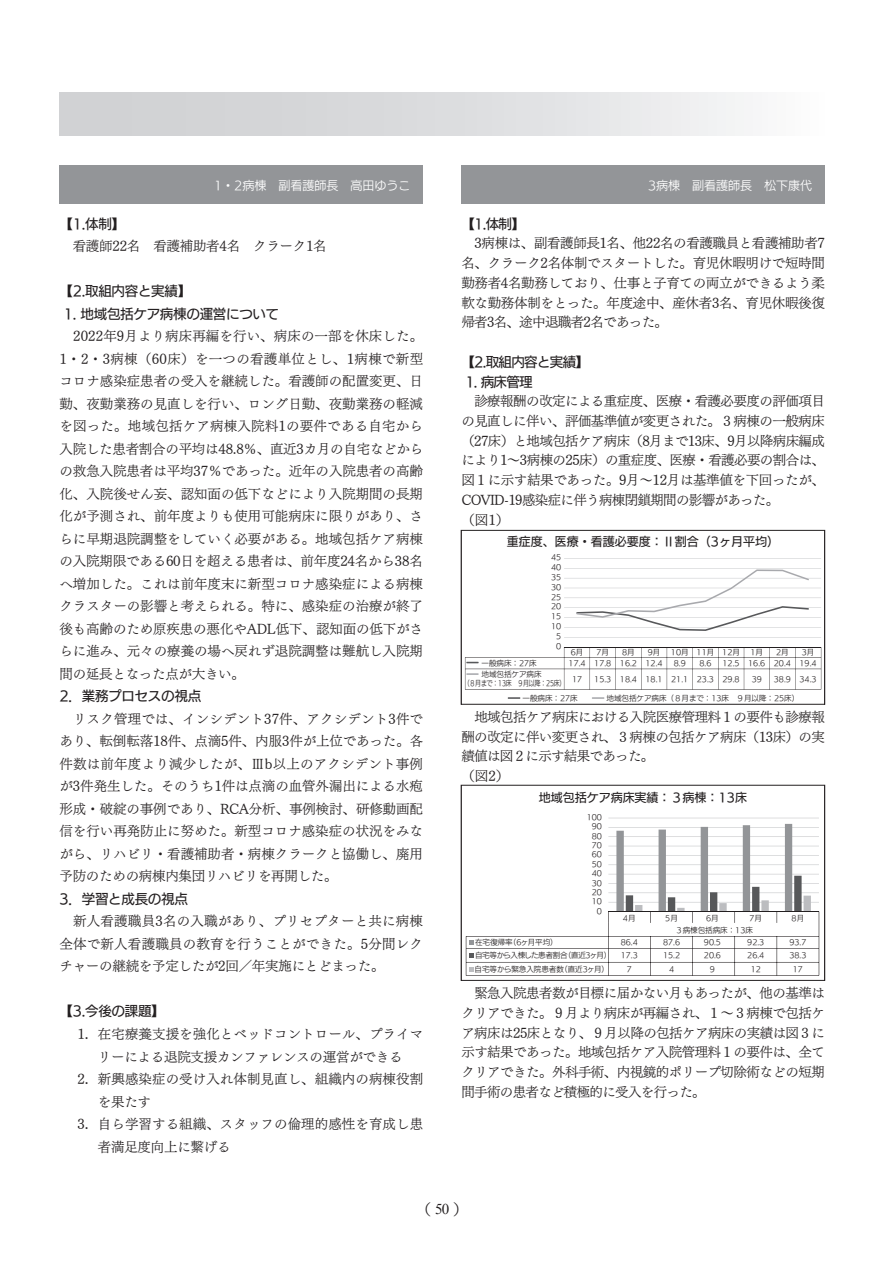
<style>
.page{position:relative;width:893px;height:1263px;background:#fff}
.page>*{position:absolute;margin:0;border:0;box-sizing:border-box;transform-origin:0 0}
.t1{font:15px "UD Mincho Pro L";color:#231f20}
.t2{font:13.5px/22.5px "UD Mincho Pro L";letter-spacing:-.025em;color:#231f20;text-align:justify}
.t3{font:13.5px "UD Mincho Pro L";letter-spacing:.005em;color:#231f20}
.t4{font:13.5px "UD Kakugo Large Pro M";letter-spacing:-.02em;color:#231f20}
.t5{font:13.5px "UD Kakugo Large Pro M";letter-spacing:-.05em;color:#231f20}
.t6{font:12px "UD Kakugo Large Pro M";color:#231f20}
.t7{font:12px "UD Kakugo Large Pro R";color:#fff}
.t8{font:7.5px/10.8px "UD Kakugo Large Pro R";color:#231f20;text-align:center}
.t9{font:7.5px/13.2px "UD Kakugo Large Pro R";letter-spacing:-.03em;color:#231f20}
.t10{font:7.5px "UD Kakugo Large Pro R";letter-spacing:-.03em;color:#231f20;scale:.79 1}
.s1{font-family:"Times New Roman"}
</style>
<div class="page">
<div style="left:461px;top:166px;width:364px;height:38px;background:#939598"></div>
<div style="left:60px;top:93px;width:765px;height:42px;background:linear-gradient(to right,#cacbcd,#f6f6f7)"></div>
<svg style="left:464px;top:587px;width:358px;height:112px"></svg>
<hr style="left:564px;top:637px;width:257px;height:1px;background:#c5c6c8">
<hr style="left:564px;top:627px;width:257px;height:1px;background:#c5c6c8">
<hr style="left:564px;top:617px;width:257px;height:1px;background:#c5c6c8">
<hr style="left:564px;top:607px;width:257px;height:1px;background:#c5c6c8">
<hr style="left:564px;top:598px;width:257px;height:1px;background:#c5c6c8">
<hr style="left:564px;top:588px;width:257px;height:1px;background:#c5c6c8">
<hr style="left:564px;top:578px;width:257px;height:1px;background:#c5c6c8">
<hr style="left:564px;top:568px;width:257px;height:1px;background:#c5c6c8">
<hr style="left:564px;top:558px;width:257px;height:1px;background:#c5c6c8">
<svg style="left:576px;top:569px;width:233px;height:62px"></svg>
<svg style="left:508px;top:697px;width:12px;height:2px"></svg>
<svg style="left:592px;top:697px;width:12px;height:2px"></svg>
<svg style="left:465px;top:647px;width:357px;height:42px"></svg>
<div style="left:461px;top:530px;width:364px;height:174px;border:1px solid #231f20"></div>
<hr style="left:608px;top:818px;width:211px;height:1px;background:#c5c6c8">
<svg style="left:466px;top:824px;width:354px;height:152px"></svg>
<div style="left:461px;top:785px;width:364px;height:196px;border:1px solid #231f20"></div>
<div style="left:60px;top:166px;width:363px;height:38px;background:#939598"></div>
<p class="t7" style="left:202px;top:175px;width:210px">　1・2病棟　副看護師長　高田ゆうこ</p>
<p class="t4" style="left:60px;top:213px;width:67px">【1.体制】</p>
<p class="t2" style="left:60px;top:234px;width:269px">　看護師22名　看護補助者4名　クラーク1名</p>
<p class="t4" style="left:60px;top:280px;width:133px">【2.取組内容と実績】</p>
<p class="t4" style="left:64px;top:303px;width:217px">1. 地域包括ケア病棟の運営について</p>
<p class="t2" style="left:60px;top:324px;width:365px">　2022年9月より病床再編を行い、病床の一部を休床した。1・2・3病棟（60床）を一つの看護単位とし、1病棟で新型コロナ感染症患者の受入を継続した。看護師の配置変更、日勤、夜勤業務の見直しを行い、ロング日勤、夜勤業務の軽減を図った。地域包括ケア病棟入院料1の要件である自宅から入院した患者割合の平均は48.8％、直近3カ月の自宅などからの救急入院患者は平均37％であった。近年の入院患者の高齢化、入院後せん妄、認知面の低下などにより入院期間の長期化が予測され、前年度よりも使用可能病床に限りがあり、さらに早期退院調整をしていく必要がある。地域包括ケア病棟の入院期限である60日を超える患者は、前年度24名から38名へ増加した。これは前年度末に新型コロナ感染症による病棟クラスターの影響と考えられる。特に、感染症の治療が終了後も高齢のため原疾患の悪化やADL低下、認知面の低下がさらに進み、元々の療養の場へ戻れず退院調整は難航し入院期間の延長となった点が大きい。</p>
<p class="t4" style="left:60px;top:685px;width:143px">2．業務プロセスの視点</p>
<p class="t2" style="left:60px;top:707px;width:365px">　リスク管理では、インシデント37件、アクシデント3件であり、転倒転落18件、点滴5件、内服3件が上位であった。各件数は前年度より減少したが、Ⅲb以上のアクシデント事例が3件発生した。そのうち1件は点滴の血管外漏出による水疱形成・破綻の事例であり、RCA分析、事例検討、研修動画配信を行い再発防止に努めた。新型コロナ感染症の状況をみながら、リハビリ・看護補助者・病棟クラークと協働し、廃用予防のための病棟内集団リハビリを再開した。</p>
<p class="t4" style="left:60px;top:888px;width:130px">3．学習と成長の視点</p>
<p class="t2" style="left:60px;top:910px;width:365px">　新人看護職員3名の入職があり、プリセプターと共に病棟全体で新人看護職員の教育を行うことができた。5分間レクチャーの継続を予定したが2回／年実施にとどまった。</p>
<p class="t4" style="left:60px;top:1000px;width:107px">【3.今後の課題】</p>
<p class="t3" style="left:78px;top:1023px;width:347px">1．在宅療養支援を強化とベッドコントロール、プライマ</p>
<p class="t2" style="left:98px;top:1045px;width:306px">リーによる退院支援カンファレンスの運営ができる</p>
<p class="t3" style="left:78px;top:1068px;width:347px">2．新興感染症の受け入れ体制見直し、組織内の病棟役割</p>
<p class="t2" style="left:98px;top:1090px;width:55px">を果たす</p>
<p class="t3" style="left:78px;top:1113px;width:347px">3．自ら学習する組織、スタッフの倫理的感性を育成し患</p>
<p class="t2" style="left:98px;top:1135px;width:134px">者満足度向上に繋げる</p>
<p class="t7" style="left:636px;top:175px;width:178px">　3病棟　副看護師長　松下康代</p>
<p class="t4" style="left:461px;top:213px;width:65px">【1.体制】</p>
<p class="t2" style="left:461px;top:233px;width:365px;line-height:19.6px">　3病棟は、副看護師長1名、他22名の看護職員と看護補助者7名、クラーク2名体制でスタートした。育児休暇明けで短時間勤務者4名勤務しており、仕事と子育ての両立ができるよう柔軟な勤務体制をとった。年度途中、産休者3名、育児休暇後復帰者3名、途中退職者2名であった。</p>
<p class="t5" style="left:461px;top:351px;width:129px">【2.取組内容と実績】</p>
<p class="t4" style="left:465px;top:370px;width:69px">1. 病床管理</p>
<p class="t2" style="left:461px;top:391px;width:365px;line-height:19.6px;text-align:left">　診療報酬の改定による重症度、医療・看護必要度の評価項目の見直しに伴い、評価基準値が変更された。３病棟の一般病床（27床）と地域包括ケア病床（8月まで13床、9月以降病床編成により1～3病棟の25床）の重症度、医療・看護必要の割合は、図１に示す結果であった。9月～12月は基準値を下回ったが、<br>COVID-19感染症に伴う病棟閉鎖期間の影響があった。<br>（図1）</p>
<p class="t6" style="left:507px;top:531px;width:274px">重症度、医療・看護必要度：Ⅱ割合（3ヶ月平均）</p>
<p class="t8" style="left:551px;top:552px;width:12px">45</p>
<p class="t8" style="left:551px;top:562px;width:12px">40</p>
<p class="t8" style="left:551px;top:571px;width:12px">35</p>
<p class="t8" style="left:551px;top:581px;width:12px">30</p>
<p class="t8" style="left:551px;top:591px;width:12px">25</p>
<p class="t8" style="left:551px;top:601px;width:12px">20</p>
<p class="t8" style="left:551px;top:611px;width:12px">15</p>
<p class="t8" style="left:551px;top:621px;width:12px">10</p>
<p class="t8" style="left:556px;top:630px;width:7px">5</p>
<p class="t8" style="left:556px;top:640px;width:7px">0</p>
<p class="t8" style="left:482px;top:657px;width:61px;line-height:11.6px;text-align:left">一般病床：27床地域包括ケア病床</p>
<p class="t10" style="left:464px;top:678px;width:130px">（８月まで：13床　９月以降：25床）</p>
<p class="t8" style="left:569px;top:647px;width:19px">6月<br>17.4</p>
<p class="t8" style="left:572px;top:673px;width:12px">17</p>
<p class="t8" style="left:594px;top:647px;width:19px">7月<br>17.8</p>
<p class="t8" style="left:594px;top:673px;width:19px">15.3</p>
<p class="t8" style="left:620px;top:647px;width:19px">8月<br>16.2</p>
<p class="t8" style="left:620px;top:673px;width:19px">18.4</p>
<p class="t8" style="left:646px;top:647px;width:19px">9月<br>12.4</p>
<p class="t8" style="left:646px;top:673px;width:19px">18.1</p>
<p class="t8" style="left:671px;top:647px;width:19px">10月<br>8.9</p>
<p class="t8" style="left:671px;top:673px;width:19px">21.1</p>
<p class="t8" style="left:697px;top:647px;width:19px">11月<br>8.6</p>
<p class="t8" style="left:697px;top:673px;width:19px">23.3</p>
<p class="t8" style="left:722px;top:647px;width:19px;text-align:left">12月<br>12.5</p>
<p class="t8" style="left:723px;top:673px;width:19px">29.8</p>
<p class="t8" style="left:748px;top:647px;width:19px">1月<br>16.6</p>
<p class="t8" style="left:752px;top:673px;width:12px">39</p>
<p class="t8" style="left:774px;top:647px;width:19px">2月<br>20.4</p>
<p class="t8" style="left:774px;top:673px;width:19px">38.9</p>
<p class="t8" style="left:799px;top:647px;width:19px">3月<br>19.4</p>
<p class="t8" style="left:799px;top:673px;width:19px">34.3</p>
<p class="t8" style="left:523px;top:692px;width:57px">一般病床：27床</p>
<p class="t8" style="left:607px;top:692px;width:194px">地域包括ケア病床（８月まで：13床　９月以降：25床）</p>
<p class="t2" style="left:461px;top:706px;width:365px;line-height:19.6px;text-align:left">　地域包括ケア病床における入院医療管理料１の要件も診療報酬の改定に伴い変更され、３病棟の包括ケア病床（13床）の実績値は図２に示す結果であった。<br>（図2）</p>
<p class="t6" style="left:539px;top:787px;width:210px">地域包括ケア病床実績：３病棟：13床</p>
<p class="t8" style="left:587px;top:811px;width:17px">100</p>
<p class="t8" style="left:592px;top:821px;width:12px">90</p>
<p class="t8" style="left:592px;top:830px;width:12px">80</p>
<p class="t8" style="left:592px;top:840px;width:12px">70</p>
<p class="t8" style="left:592px;top:849px;width:12px">60</p>
<p class="t8" style="left:592px;top:858px;width:12px">50</p>
<p class="t8" style="left:592px;top:868px;width:12px">40</p>
<p class="t8" style="left:592px;top:877px;width:12px">30</p>
<p class="t8" style="left:592px;top:886px;width:12px">20</p>
<p class="t8" style="left:592px;top:896px;width:12px">10</p>
<p class="t8" style="left:597px;top:905px;width:7px">0</p>
<p class="t9" style="left:475px;top:935px;width:138px">在宅復帰率（6ヶ月平均）<br>自宅等から入棟した患者割合（直近3ヶ月）自宅等から緊急入院患者数（直近3ヶ月）</p>
<p class="t8" style="left:623px;top:913px;width:14px">4月</p>
<p class="t8" style="left:621px;top:936px;width:19px;line-height:13px">86.4<br>17.3<br>7</p>
<p class="t8" style="left:665px;top:913px;width:14px">5月</p>
<p class="t8" style="left:663px;top:936px;width:19px;line-height:13px">87.6<br>15.2<br>4</p>
<p class="t8" style="left:706px;top:913px;width:14px">6月</p>
<p class="t8" style="left:704px;top:936px;width:19px;line-height:13px">90.5<br>20.6<br>9</p>
<p class="t8" style="left:749px;top:913px;width:14px">7月</p>
<p class="t8" style="left:747px;top:936px;width:19px;line-height:13px">92.3<br>26.4<br>12</p>
<p class="t8" style="left:675px;top:924px;width:79px">３病棟包括病床：13床</p>
<p class="t8" style="left:792px;top:913px;width:14px">8月</p>
<p class="t8" style="left:789px;top:936px;width:19px;line-height:13px">93.7<br>38.3<br>17</p>
<p class="t2" style="left:461px;top:983px;width:365px;line-height:19.6px">　緊急入院患者数が目標に届かない月もあったが、他の基準はクリアできた。９月より病床が再編され、１～３病棟で包括ケア病床は25床となり、９月以降の包括ケア病床の実績は図３に示す結果であった。地域包括ケア入院管理料１の要件は、全てクリアできた。外科手術、内視鏡的ポリープ切除術などの短期間手術の患者など積極的に受入を行った。</p>
<p class="t1" style="left:416px;top:1197px;width:53px">（ <span class="s1">50</span> ）</p>
</div>
